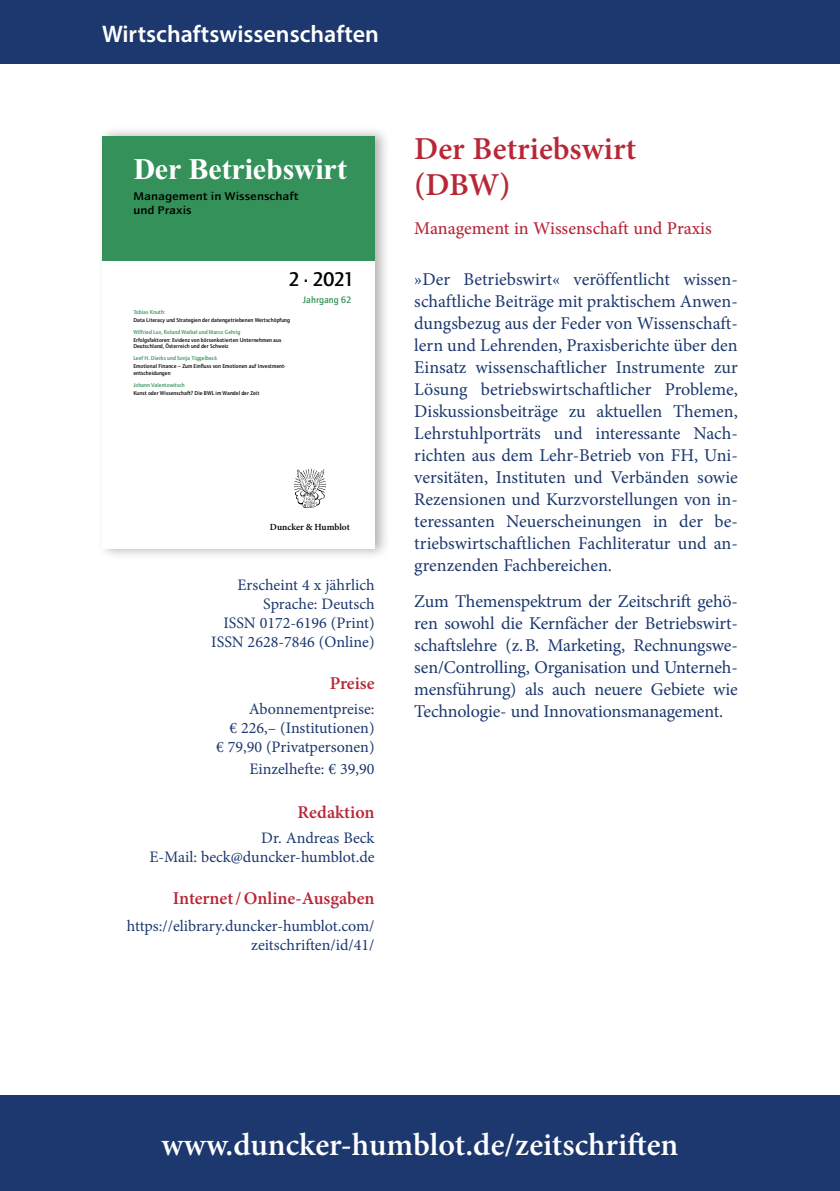
<style>
.page{position:relative;width:840px;height:1191px;background:#fff}
.page>*{position:absolute;margin:0;border:0;box-sizing:border-box;transform-origin:0 0}
.t1{font:600 32px "Minion Pro";color:#fff}
.Zeitschriften__Haupt{font:600 32px/36px "Minion Pro";color:#b72837}
.t2{font:700 30px "Times New Roman";letter-spacing:-.005em;color:#fff}
._01_Fachbereich_Rech{font:600 24px "Myriad Pro";color:#fff}
.t3{font:500 20px "AT Quay Sans";color:#000}
.Body{font:18px/22px "Minion Pro";letter-spacing:-.01em;color:#1c386e;text-align:justify}
.Zeitschriften__Unter{font:500 18px "Minion Pro";letter-spacing:-.005em;color:#b72837}
.Zeitschriften__Bibli{font:600 18px "Minion Pro";color:#b72837}
._01_1_Unterüberschri{font:600 18px "Minion Pro";color:#b72837}
.Zeitschriften__Bibli-2{font:16px/19px "Minion Pro";color:#1c386e;text-align:right}
._01_1_Unterüberschri-2{font:16px/19px "Minion Pro";color:#1c386e;text-align:right}
.t4{font:500 11.2px/13.8px "AT Quay Sans";color:#000;scale:1.2 1}
.t5{font:600 9.4px "Minion Pro";letter-spacing:-.005em;color:#000}
.t6{font:500 9.4px "AT Quay Sans";color:#339159}
.t7{font:500 5.6px/7.6px "AT Quay Sans";color:#000}
.s1{color:#339159}
</style>
<div class="page">
<div style="left:0;top:0;width:839px;height:64px;background:#1c386e"></div>
<div style="left:0;top:1095px;width:839px;height:96px;background:#1c386e"></div>
<div style="left:97px;top:125px;width:293px;height:435px;background:#231f20;opacity:.35"></div>
<div style="left:102px;top:136px;width:272px;height:413px;background:#fff"></div>
<div style="left:102px;top:136px;width:272px;height:124px;background:#339159"></div>
<img style="left:294px;top:470px;width:31px;height:37px">
<p class="_01_Fachbereich_Rech" style="left:102px;top:19px;width:278px">Wirtschaftswissenschaften</p>
<p class="t2" style="left:133px;top:153px;width:215px">Der Betriebswirt</p>
<p class="t4" style="left:133px;top:189px;width:139px">Management in Wissenschaft und Praxis</p>
<p class="t3" style="left:288px;top:267px;width:68px">2 . 2021</p>
<p class="t6" style="left:303px;top:294px;width:50px">Jahrgang 62</p>
<p class="t7" style="left:133px;top:308px;width:158px"><span class="s1">Tobias Knuth:<br></span>Data Literacy und Strategien der datengetriebenen Wertschöpfung</p>
<p class="t7" style="left:133px;top:328px;width:149px"><span class="s1">Wilfried Lux, Roland Waibel und Marco Gehrig<br></span>Erfolgsfaktoren: Evidenz von börsenkotierten Unternehmen aus</p>
<p class="t7" style="left:133px;top:340px;width:97px;line-height:12px">Deutschland, Österreich und der Schweiz<br><span class="s1">Leef H. Dierks und Sonja Tiggelbeck</span></p>
<p class="t7" style="left:133px;top:363px;width:154px;line-height:6.8px">Emotional Finance – Zum Einfluss von Emotionen auf Investment&shy;entscheidungen</p>
<p class="t7" style="left:133px;top:381px;width:127px"><span class="s1">Johann Valentowitsch<br></span>Kunst oder Wissenschaft? Die BWL im Wandel der Zeit</p>
<p class="t5" style="left:270px;top:520px;width:81px">Duncker &amp; Humblot</p>
<p class="Zeitschriften__Bibli-2" style="left:211px;top:575px;width:165px">Erscheint 4 x jährlich<br>Sprache: Deutsch<br>ISSN 0172-6196 (Print)<br>ISSN 2628-7846 (Online)</p>
<p class="_01_1_Unterüberschri" style="left:329px;top:671px;width:46px">Preise</p>
<p class="_01_1_Unterüberschri-2" style="left:216px;top:699px;width:160px">Abonnementpreise:<br>€ 226,– (Institutionen)<br>€ 79,90 (Privatpersonen)</p>
<p class="_01_1_Unterüberschri-2" style="left:249px;top:759px;width:127px">Einzelhefte: € 39,90</p>
<p class="_01_1_Unterüberschri" style="left:297px;top:800px;width:78px">Redaktion</p>
<p class="Zeitschriften__Bibli-2" style="left:149px;top:828px;width:226px">Dr. Andreas Beck<br>E-Mail: beck@duncker-humblot.de</p>
<p class="Zeitschriften__Bibli" style="left:173px;top:885px;width:203px">Internet/Online-Ausgaben</p>
<p class="Zeitschriften__Bibli-2" style="left:127px;top:916px;width:249px">https://elibrary.duncker-humblot.com/ zeitschriften/id/41/</p>
<p class="Zeitschriften__Haupt" style="left:414px;top:131px;width:223px">Der Betriebswirt (DBW)</p>
<p class="Zeitschriften__Unter" style="left:414px;top:216px;width:299px">Management in Wissenschaft und Praxis</p>
<p class="Body" style="left:414px;top:268px;width:325px">»Der Betriebswirt« veröffentlicht wissen&shy;schaftliche Beiträge mit praktischem Anwen&shy;dungsbezug aus der Feder von Wissenschaft&shy;lern und Lehrenden, Praxisberichte über den Einsatz wissenschaftlicher Instrumente zur Lösung betriebswirtschaftlicher Probleme, Diskussionsbeiträge zu aktuellen Themen, Lehrstuhlporträts und interessante Nach&shy;richten aus dem Lehr-Betrieb von FH, Uni&shy;versitäten, Instituten und Verbänden sowie Rezensionen und Kurzvorstellungen von in&shy;teressanten Neuerscheinungen in der be&shy;triebswirtschaftlichen Fachliteratur und an&shy;grenzenden Fachbereichen.</p>
<p class="Body" style="left:414px;top:590px;width:325px">Zum Themenspektrum der Zeitschrift gehö&shy;ren sowohl die Kernfächer der Betriebswirt&shy;schaftslehre (z.B. Marketing, Rechnungswe&shy;sen/Controlling, Organisation und Unterneh&shy;mensführung) als auch neuere Gebiete wie Technologie- und Innovationsmanagement.</p>
<p class="t1" style="left:161px;top:1122px;width:518px">www.duncker-humblot.de/zeitschriften</p>
</div>
